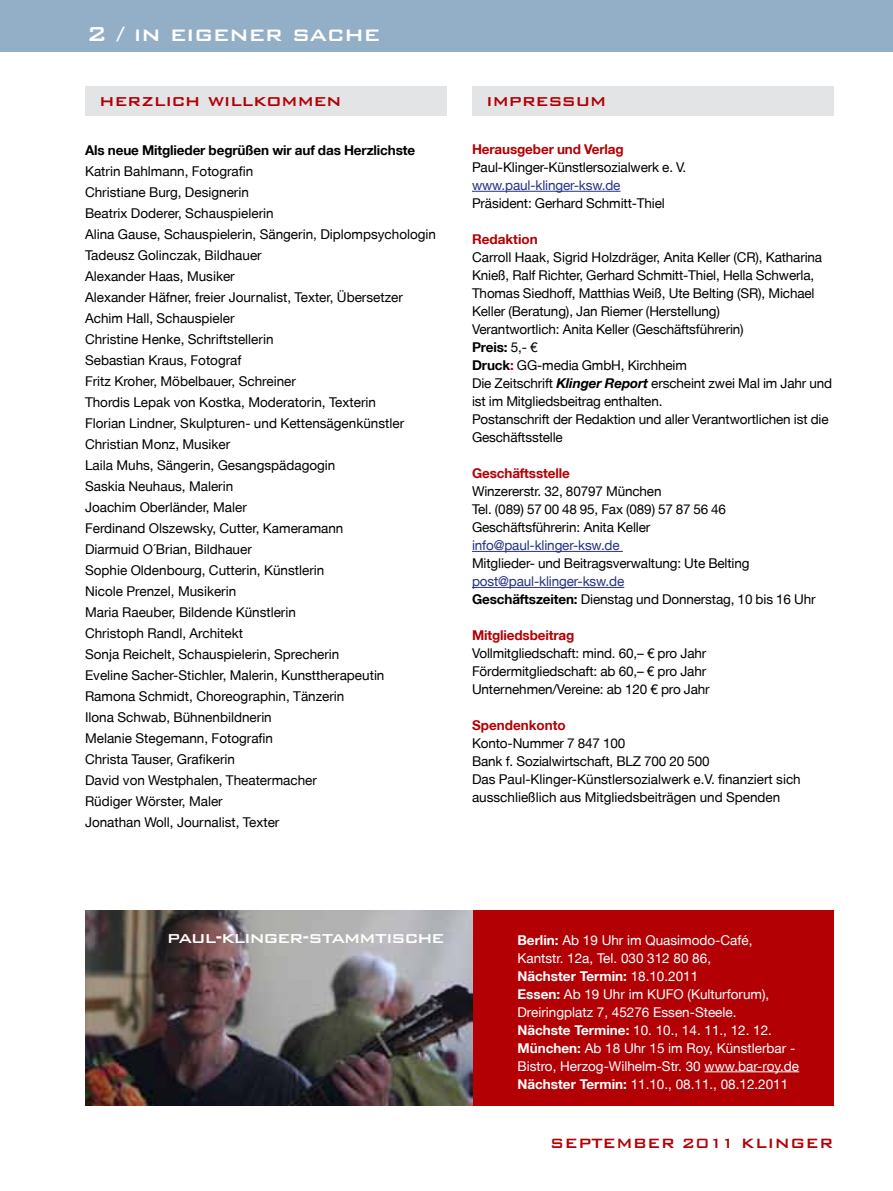
<style>
.page{position:relative;width:893px;height:1191px;background:#fff}
.page>*{position:absolute;margin:0;border:0;box-sizing:border-box;transform-origin:0 0}
.t1{font:500 27px "Bank Gothic BT";color:#fff}
.t2{font:500 21px "Bank Gothic BT";color:#b30005}
.t3{font:500 21px "Bank Gothic BT";letter-spacing:-.04em;color:#fff}
.t4{font:500 18px "Bank Gothic BT";color:#b30005}
.t5{font:13.5px/21px "Helvetica Neue PK";color:#000}
.t6{font:13.5px/18px "Helvetica Neue PK";color:#fff}
.t7{font:700 13.5px "Helvetica Neue PK";letter-spacing:-.01em;color:#b30005}
.t8{font:13.5px "Helvetica Neue PK";letter-spacing:-.01em;color:#243285}
.t9{font:700 13.5px "Helvetica Neue PK";letter-spacing:-.01em;color:#000}
.s1{font-weight:700}
.s2{font-weight:700;color:#b30005}
.s3{font-weight:700;font-style:italic}
.s4{color:#243285}
</style>
<div class="page">
<div style="left:0;top:0;width:893px;height:51px;background:#93afc7"></div>
<div style="left:85px;top:910px;width:748px;height:196px;background:#b30005"></div>
<div style="left:85px;top:86px;width:361px;height:30px;background:#e3e4e6"></div>
<div style="left:472px;top:86px;width:361px;height:30px;background:#e3e4e6"></div>
<hr style="left:472px;top:191px;width:148px;height:1px;background:#243285">
<hr style="left:472px;top:551px;width:151px;height:1px;background:#243285">
<hr style="left:472px;top:587px;width:152px;height:1px;background:#243285">
<img style="left:85px;top:910px;width:387px;height:196px">
<hr style="left:704px;top:1071px;width:95px;height:1px;background:#fff">
<h1 class="t1" style="left:87px;top:20px;width:295px">2 / in eigener sache</h1>
<h2 class="t2" style="left:100px;top:89px;width:243px">herzlich willkommen</h2>
<h2 class="t2" style="left:487px;top:89px;width:121px">impressum</h2>
<p class="t9" style="left:85px;top:142px;width:332px">Als neue Mitglieder begrüßen wir auf das Herzlichste</p>
<p class="t5" style="left:85px;top:160px;width:353px">Katrin Bahlmann, Fotografin<br>Christiane Burg, Designerin<br>Beatrix Doderer, Schauspielerin<br>Alina Gause, Schauspielerin, Sängerin, Diplompsychologin Tadeusz Golinczak, Bildhauer<br>Alexander Haas, Musiker<br>Alexander Häfner, freier Journalist, Texter, Übersetzer Achim Hall, Schauspieler<br>Christine Henke, Schriftstellerin<br>Sebastian Kraus, Fotograf<br>Fritz Kroher, Möbelbauer, Schreiner<br>Thordis Lepak von Kostka, Moderatorin, Texterin<br>Florian Lindner, Skulpturen- und Kettensägenkünstler Christian Monz, Musiker<br>Laila Muhs, Sängerin, Gesangspädagogin<br>Saskia Neuhaus, Malerin<br>Joachim Oberländer, Maler<br>Ferdinand Olszewsky, Cutter, Kameramann<br>Diarmuid O´Brian, Bildhauer<br>Sophie Oldenbourg, Cutterin, Künstlerin<br>Nicole Prenzel, Musikerin<br>Maria Raeuber, Bildende Künstlerin<br>Christoph Randl, Architekt<br>Sonja Reichelt, Schauspielerin, Sprecherin<br>Eveline Sacher-Stichler, Malerin, Kunsttherapeutin Ramona Schmidt, Choreographin, Tänzerin<br>Ilona Schwab, Bühnenbildnerin<br>Melanie Stegemann, Fotografin<br>Christa Tauser, Grafikerin<br>David von Westphalen, Theatermacher<br>Rüdiger Wörster, Maler<br>Jonathan Woll, Journalist, Texter</p>
<p class="t7" style="left:472px;top:141px;width:153px">Herausgeber und Verlag</p>
<p class="t5" style="left:472px;top:157px;width:216px">Paul-Klinger-Künstlersozialwerk e. V.</p>
<p class="t8" style="left:472px;top:177px;width:150px">www.paul-klinger-ksw.de</p>
<p class="t5" style="left:472px;top:193px;width:194px">Präsident: Gerhard Schmitt-Thiel</p>
<p class="t7" style="left:472px;top:231px;width:67px">Redaktion</p>
<p class="t5" style="left:472px;top:248px;width:362px;line-height:18px">Carroll Haak, Sigrid Holzdräger, Anita Keller (CR), Katharina Knieß, Ralf Richter, Gerhard Schmitt-Thiel, Hella Schwerla, Thomas Siedhoff, Matthias Weiß, Ute Belting (SR), Michael Keller (Beratung), Jan Riemer (Herstellung)<br>Verantwortlich: Anita Keller (Geschäftsführerin)<br><span class="s1">Preis:</span> 5,- €<br><span class="s1">Druck</span><span class="s2">:</span> GG-media GmbH, Kirchheim<br>Die Zeitschrift <span class="s3">Klinger Report</span> erscheint zwei Mal im Jahr und ist im Mitgliedsbeitrag enthalten.<br>Postanschrift der Redaktion und aller Verantwortlichen ist die Geschäftsstelle</p>
<p class="t7" style="left:472px;top:465px;width:99px">Geschäftsstelle</p>
<p class="t5" style="left:472px;top:482px;width:255px;line-height:18px">Winzererstr. 32, 80797 München<br>Tel. (089) 57 00 48 95, Fax (089) 57 87 56 46<br>Geschäftsführerin: Anita Keller</p>
<p class="t8" style="left:472px;top:537px;width:149px">info@paul-klinger-ksw.de</p>
<p class="t5" style="left:472px;top:553px;width:279px">Mitglieder- und Beitragsverwaltung: Ute Belting</p>
<p class="t5" style="left:472px;top:572px;width:345px;line-height:18px"><span class="s4">post@paul-klinger-ksw.de<br></span><span class="s1">Geschäftszeiten:</span> Dienstag und Donnerstag, 10 bis 16 Uhr</p>
<p class="t7" style="left:472px;top:627px;width:104px">Mitgliedsbeitrag</p>
<p class="t5" style="left:472px;top:644px;width:239px;line-height:18px">Vollmitgliedschaft: mind. 60,– € pro Jahr<br>Fördermitgliedschaft: ab 60,– € pro Jahr<br>Unternehmen/Vereine: ab 120 € pro Jahr</p>
<p class="t7" style="left:472px;top:717px;width:95px">Spendenkonto</p>
<p class="t5" style="left:472px;top:734px;width:330px;line-height:18px">Konto-Nummer 7 847 100<br>Bank f. Sozialwirtschaft, BLZ 700 20 500<br>Das Paul-Klinger-Künstlersozialwerk e.V. finanziert sich ausschließlich aus Mitgliedsbeiträgen und Spenden</p>
<h2 class="t3" style="left:167px;top:926px;width:279px">paul-klinger-stammtische</h2>
<p class="t6" style="left:517px;top:930px;width:283px"><span class="s1">Berlin:</span> Ab 19 Uhr im Quasimodo-Café, Kantstr. 12a, Tel. 030 312 80 86,<br><span class="s1">Nächster Termin:</span> 18.10.2011<br><span class="s1">Essen:</span> Ab 19 Uhr im KUFO (Kulturforum), Dreiringplatz 7, 45276 Essen-Steele.<br><span class="s1">Nächste Termine:</span> 10. 10., 14. 11., 12. 12.<br><span class="s1">München:</span> Ab 18 Uhr 15 im Roy, Künstlerbar - Bistro, Herzog-Wilhelm-Str. 30 www.bar-roy.de <span class="s1">Nächster Termin:</span> 11.10., 08.11., 08.12.2011</p>
<h3 class="t4" style="left:550px;top:1133px;width:285px">September 2011 klinger</h3>
</div>
